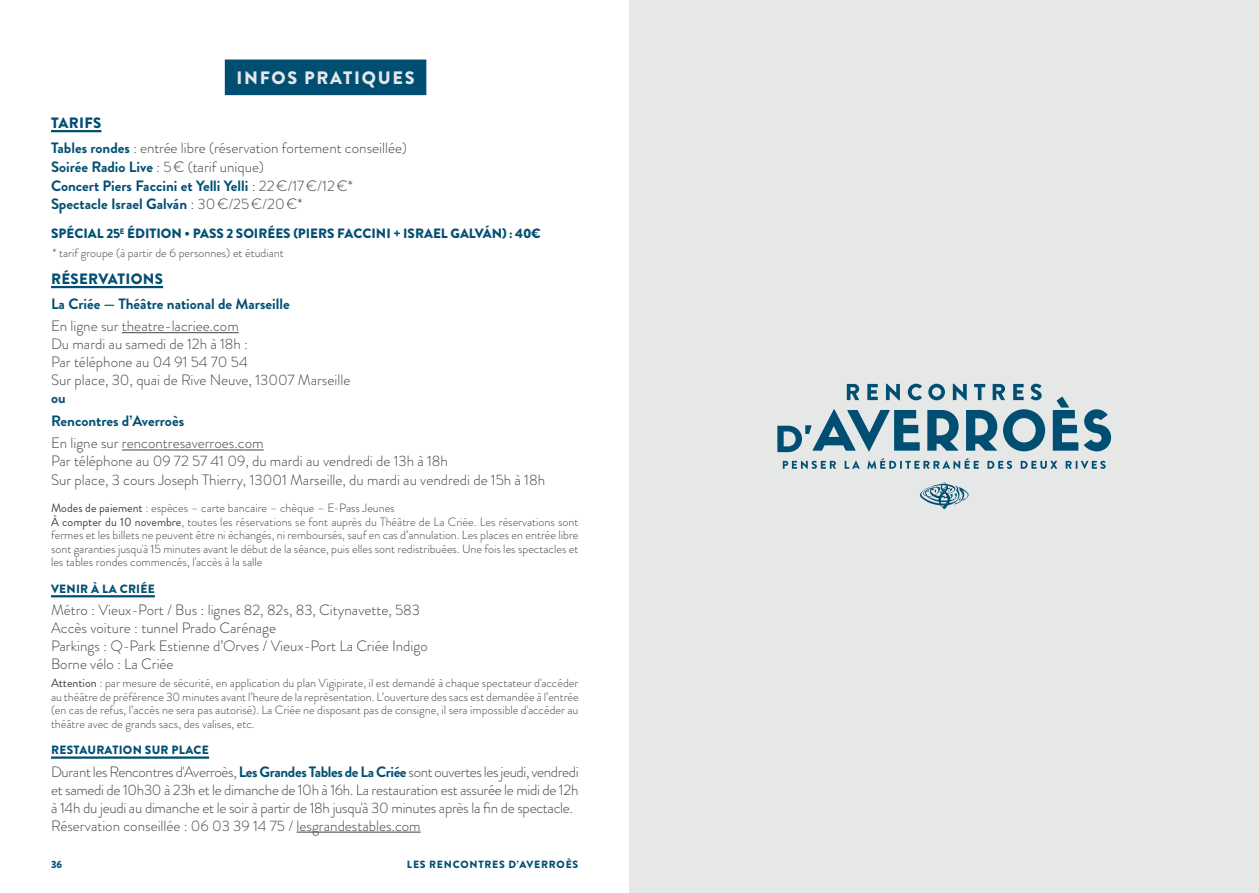
<style>
.page{position:relative;width:1259px;height:893px;background:#fff}
.page>*{position:absolute;margin:0;border:0;box-sizing:border-box;transform-origin:0 0}
.t1{font:900 18px "Brandon Grotesque";letter-spacing:.095em;color:#e6e7e7}
.t2{font:300 15px/18px "Brandon Grotesque";color:#404246}
.t3{font:300 15px/18px "Brandon Grotesque";letter-spacing:-.02em;color:#404246}
.t4{font:700 15px/18.8px "Brandon Grotesque";color:#004f73}
.t5{font:900 15px "Brandon Grotesque";letter-spacing:.02em;color:#004f73}
.t6{font:900 13.5px "Brandon Grotesque";color:#004f73}
.t7{font:300 12px/13.5px "Brandon Grotesque";color:#404246}
.t8{font:900 12px "Brandon Grotesque";letter-spacing:.02em;color:#004f73}
.t9{font:900 10.5px "Brandon Grotesque";letter-spacing:.07em;color:#004f73}
.s1{font-weight:900;color:#004f73}
.s2{font-weight:700;color:#004f73}
.s3{font-weight:300;color:#404246}
.s4{font-weight:400}
</style>
<div class="page">
<div style="left:226px;top:61px;width:199px;height:33px;background:#004f73"></div>
<div style="left:225px;top:60px;width:201px;height:35px;border:3px solid #004f73"></div>
<hr style="left:51px;top:130px;width:50px;height:2px;background:#004f73">
<hr style="left:51px;top:286px;width:112px;height:2px;background:#004f73">
<hr style="left:122px;top:332px;width:117px;height:1px;background:#404246">
<hr style="left:122px;top:450px;width:141px;height:1px;background:#404246">
<hr style="left:51px;top:595px;width:104px;height:2px;background:#004f73">
<hr style="left:51px;top:756px;width:158px;height:3px;background:#004f73">
<hr style="left:296px;top:832px;width:125px;height:1px;background:#404246">
<div style="left:629px;top:0;width:630px;height:893px;background:#e6e7e7"></div>
<svg style="left:920px;top:482px;width:49px;height:27px"></svg>
<svg style="left:777px;top:384px;width:334px;height:68px"></svg>
<svg style="left:783px;top:458px;width:322px;height:11px"></svg>
<h1 class="t1" style="left:236px;top:65px;width:180px">INFOS PRATIQUES</h1>
<p class="t2" style="left:51px;top:110px;width:357px;line-height:25.2px"><span class="s1">TARIFS<br></span><span class="s2">Tables rondes</span> : entrée libre (réservation fortement conseillée)</p>
<p class="t4" style="left:51px;top:157px;width:303px">Soirée Radio Live <span class="s3">: 5€ (tarif unique)<br></span>Concert Piers Faccini et Yelli Yelli <span class="s3">: 22€/17€/12€*<br></span>Spectacle Israel Galván <span class="s3">: 30€/25€/20€*</span></p>
<p class="t6" style="left:51px;top:224px;width:491px">SPÉCIAL 25<sup>E</sup> ÉDITION • PASS 2 SOIRÉES (PIERS FACCINI + ISRAEL GALVÁN) : 40€</p>
<p class="t7" style="left:53px;top:246px;width:233px">* tarif groupe (à partir de 6 personnes) et étudiant</p>
<p class="t5" style="left:51px;top:268px;width:113px">RÉSERVATIONS</p>
<p class="t4" style="left:51px;top:295px;width:240px">La Criée — Théâtre national de Marseille</p>
<p class="t2" style="left:51px;top:317px;width:301px">En ligne sur theatre-lacriee.com<br>Du mardi au samedi de 12h à 18h :<br>Par téléphone au 04 91 54 70 54<br>Sur place, 30, quai de Rive Neuve, 13007 Marseille</p>
<p class="t4" style="left:51px;top:387px;width:135px;line-height:23px">ou<br>Rencontres d’Averroès</p>
<p class="t2" style="left:51px;top:434px;width:495px">En ligne sur rencontresaverroes.com<br>Par téléphone au 09 72 57 41 09, du mardi au vendredi de 13h à 18h<br>Sur place, 3 cours Joseph Thierry, 13001 Marseille, du mardi au vendredi de 15h à 18h</p>
<p class="t7" style="left:51px;top:501px;width:529px"><span class="s4">Modes de paiement</span> : espèces – carte bancaire – chèque – E-Pass Jeunes<br><span class="s4">À compter du 10 novembre</span>, toutes les réservations se font auprès du Théâtre de La Criée. Les réservations sont fermes et les billets ne peuvent être ni échangés, ni remboursés, sauf en cas d’annulation. Les places en entrée libre sont garanties jusqu'à 15 minutes avant le début de la séance, puis elles sont redistribuées. Une fois les spectacles et les tables rondes commencés, l'accès à la salle</p>
<p class="t8" style="left:51px;top:580px;width:105px">VENIR À LA CRIÉE</p>
<p class="t2" style="left:51px;top:601px;width:378px">Métro : Vieux-Port / Bus : lignes 82, 82s, 83, Citynavette, 583<br>Accès voiture : tunnel Prado Carénage<br>Parkings : Q-Park Estienne d’Orves / Vieux-Port La Criée Indigo Borne vélo : La Criée</p>
<p class="t7" style="left:51px;top:676px;width:529px;text-align:justify"><span class="s4">Attention</span> : par mesure de sécurité, en application du plan Vigipirate, il est demandé à chaque spectateur d'accéder au théâtre de préférence 30 minutes avant l’heure de la représentation. L’ouverture des sacs est demandée à l’entrée (en cas de refus, l’accès ne sera pas autorisé). La Criée ne disposant pas de consigne, il sera impossible d'accéder au théâtre avec de grands sacs, des valises, etc.</p>
<p class="t8" style="left:51px;top:742px;width:159px">RESTAURATION SUR PLACE</p>
<p class="t3" style="left:51px;top:762px;width:529px">Durant les Rencontres d'Averroès, <span class="s2">Les Grandes Tables de La Criée</span> sont ouvertes les jeudi, vendredi et samedi de 10h30 à 23h et le dimanche de 10h à 16h. La restauration est assurée le midi de 12h à 14h du jeudi au dimanche et le soir à partir de 18h jusqu'à 30 minutes après la fin de spectacle.<br>Réservation conseillée : 06 03 39 14 75 / lesgrandestables.com</p>
<p class="t9" style="left:51px;top:857px;width:13px">36</p>
<p class="t9" style="left:407px;top:857px;width:173px">LES RENCONTRES D’AVERROÈS</p>
</div>
